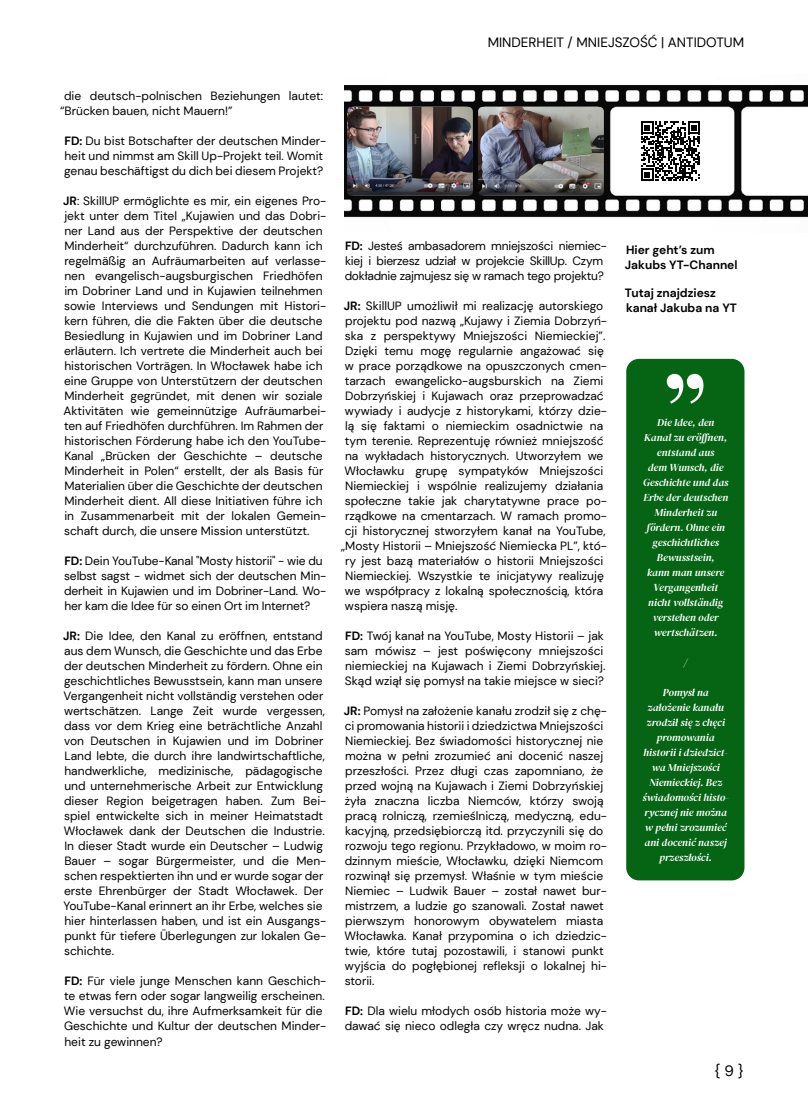
<style>
.page{position:relative;width:808px;height:1106px;background:#fff}
.page>*{position:absolute;margin:0;border:0;box-sizing:border-box;transform-origin:0 0}
.t1{font:15px "DM Sans";color:#000}
.t2{font:13.5px "DM Sans";color:#000}
.t3{font:12px/15px "DM Sans";color:#000}
.t4{font:12px/15px "DM Sans";letter-spacing:-.02em;color:#000}
.t5{font:700 12px/15px "DM Sans";color:#000}
.t6{font:italic 10.5px/15px "DM Serif Display";color:#fff;text-align:center}
.s1{font-weight:700}
</style>
<div class="page">
<img style="left:344px;top:85px;width:464px;height:133px">
<img style="left:347px;top:107px;width:126px;height:89px">
<img style="left:478px;top:107px;width:126px;height:89px">
<svg style="left:641px;top:122px;width:59px;height:59px"></svg>
<div style="left:626px;top:359px;width:118px;height:521px;background:#056514;border-radius:13px"></div>
<svg style="left:667px;top:374px;width:36px;height:30px"></svg>
<p class="t2" style="left:488px;top:34px;width:258px">MINDERHEIT / MNIEJSZOŚĆ | ANTIDOTUM</p>
<p class="t3" style="left:60px;top:88px;width:264px;text-indent:4px">die deutsch-polnischen Beziehungen lautet: “Brücken bauen, nicht Mauern!”</p>
<p class="t3" style="left:64px;top:133px;width:264px"><span class="s1">FD:</span> Du bist Botschafter der deutschen Minder&shy;heit und nimmst am Skill Up-Projekt teil. Womit genau beschäftigst du dich bei diesem Projekt?</p>
<p class="t3" style="left:63px;top:193px;width:265px"><span class="s1">JR</span>: SkillUP ermöglichte es mir, ein eigenes Pro&shy;jekt unter dem Titel „Kujawien und das Dobri&shy;ner Land aus der Perspektive der deutschen Minderheit“ durchzuführen. Dadurch kann ich regelmäßig an Aufräumarbeiten auf verlasse&shy;nen evangelisch-augsburgischen Friedhöfen im Dobriner Land und in Kujawien teilnehmen sowie Interviews und Sendungen mit Histori&shy;kern führen, die die Fakten über die deutsche Besiedlung in Kujawien und im Dobriner Land erläutern. Ich vertrete die Minderheit auch bei historischen Vorträgen. In Włocławek habe ich eine Gruppe von Unterstützern der deutschen Minderheit gegründet, mit denen wir soziale Aktivitäten wie gemeinnützige Aufräumarbei&shy;ten auf Friedhöfen durchführen. Im Rahmen der historischen Förderung habe ich den YouTube-Kanal „Brücken der Geschichte – deutsche Minderheit in Polen“ erstellt, der als Basis für Materialien über die Geschichte der deutschen Minderheit dient. All diese Initiativen führe ich in Zusammenarbeit mit der lokalen Gemein&shy;schaft durch, die unsere Mission unterstützt.</p>
<p class="t3" style="left:64px;top:553px;width:264px"><span class="s1">FD:</span> Dein YouTube-Kanal "Mosty historii" - wie du selbst sagst - widmet sich der deutschen Min&shy;derheit in Kujawien und im Dobriner-Land. Wo&shy;her kam die Idee für so einen Ort im Internet?</p>
<p class="t3" style="left:63px;top:628px;width:265px"><span class="s1">JR:</span> Die Idee, den Kanal zu eröffnen, entstand aus dem Wunsch, die Geschichte und das Erbe der deutschen Minderheit zu fördern. Ohne ein geschichtliches Bewusstsein, kann man unsere Vergangenheit nicht vollständig verstehen oder wertschätzen. Lange Zeit wurde vergessen, dass vor dem Krieg eine beträchtliche Anzahl von Deutschen in Kujawien und im Dobriner Land lebte, die durch ihre landwirtschaftliche, handwerkliche, medizinische, pädagogische und unternehmerische Arbeit zur Entwicklung dieser Region beigetragen haben. Zum Bei&shy;spiel entwickelte sich in meiner Heimatstadt Włocławek dank der Deutschen die Industrie.<br>In dieser Stadt wurde ein Deutscher – Ludwig Bauer – sogar Bürgermeister, und die Men&shy;schen respektierten ihn und er wurde sogar der erste Ehrenbürger der Stadt Włocławek. Der YouTube-Kanal erinnert an ihr Erbe, welches sie hier hinterlassen haben, und ist ein Ausgangs&shy;punkt für tiefere Überlegungen zur lokalen Ge&shy;schichte.</p>
<p class="t3" style="left:64px;top:973px;width:264px"><span class="s1">FD:</span> Für viele junge Menschen kann Geschich&shy;te etwas fern oder sogar langweilig erscheinen.<br>Wie versuchst du, ihre Aufmerksamkeit für die Geschichte und Kultur der deutschen Minder&shy;heit zu gewinnen?</p>
<p class="t4" style="left:345px;top:238px;width:264px"><span class="s1">FD:</span> Jesteś ambasadorem mniejszości niemiec&shy;kiej i bierzesz udział w projekcie SkillUp. Czym dokładnie zajmujesz się w ramach tego projektu?</p>
<p class="t3" style="left:344px;top:298px;width:261px"><span class="s1">JR:</span> SkillUP umożliwił mi realizację autorskiego</p>
<p class="t3" style="left:345px;top:313px;width:263px">projektu pod nazwą „Kujawy i Ziemia Dobrzyń-</p>
<p class="t3" style="left:345px;top:328px;width:262px">ska z perspektywy Mniejszości Niemieckiej”.</p>
<p class="t3" style="left:345px;top:343px;width:260px">Dzięki temu mogę regularnie angażować się</p>
<p class="t3" style="left:345px;top:358px;width:264px">w prace porządkowe na opuszczonych cmen-</p>
<p class="t3" style="left:345px;top:373px;width:260px">tarzach ewangelicko-augsburskich na Ziemi</p>
<p class="t3" style="left:345px;top:388px;width:260px">Dobrzyńskiej i Kujawach oraz przeprowadzać</p>
<p class="t3" style="left:345px;top:403px;width:264px">wywiady i audycje z historykami, którzy dzie-</p>
<p class="t3" style="left:345px;top:418px;width:259px">lą się faktami o niemieckim osadnictwie na</p>
<p class="t3" style="left:345px;top:433px;width:261px">tym terenie. Reprezentuję również mniejszość</p>
<p class="t3" style="left:345px;top:448px;width:260px">na wykładach historycznych. Utworzyłem we</p>
<p class="t3" style="left:345px;top:463px;width:260px">Włocławku grupę sympatyków Mniejszości</p>
<p class="t3" style="left:345px;top:478px;width:260px">Niemieckiej i wspólnie realizujemy działania</p>
<p class="t3" style="left:345px;top:493px;width:264px">społeczne takie jak charytatywne prace po-</p>
<p class="t3" style="left:345px;top:508px;width:263px">rządkowe na cmentarzach. W ramach promo-</p>
<p class="t3" style="left:345px;top:523px;width:262px">cji historycznej stworzyłem kanał na YouTube,</p>
<p class="t3" style="left:341px;top:538px;width:267px">„Mosty Historii – Mniejszość Niemiecka PL”, któ-</p>
<p class="t3" style="left:345px;top:553px;width:260px">ry jest bazą materiałów o historii Mniejszości</p>
<p class="t3" style="left:345px;top:568px;width:260px">Niemieckiej. Wszystkie te inicjatywy realizuję</p>
<p class="t3" style="left:345px;top:583px;width:260px">we współpracy z lokalną społecznością, która</p>
<p class="t3" style="left:345px;top:598px;width:114px">wspiera naszą misję.</p>
<p class="t3" style="left:345px;top:628px;width:262px"><span class="s1">FD:</span> Twój kanał na YouTube, Mosty Historii – jak sam mówisz – jest poświęcony mniejszości niemieckiej na Kujawach i Ziemi Dobrzyńskiej.<br>Skąd wziął się pomysł na takie miejsce w sieci?</p>
<p class="t3" style="left:344px;top:703px;width:265px"><span class="s1">JR:</span> Pomysł na założenie kanału zrodził się z chę&shy;ci promowania historii i dziedzictwa Mniejszości Niemieckiej. Bez świadomości historycznej nie można w pełni zrozumieć ani docenić naszej przeszłości. Przez długi czas zapomniano, że przed wojną na Kujawach i Ziemi Dobrzyńskiej żyła znaczna liczba Niemców, którzy swoją pracą rolniczą, rzemieślniczą, medyczną, edu&shy;kacyjną, przedsiębiorczą itd. przyczynili się do rozwoju tego regionu. Przykładowo, w moim ro&shy;dzinnym mieście, Włocławku, dzięki Niemcom rozwinął się przemysł. Właśnie w tym mieście Niemiec – Ludwik Bauer – został nawet bur&shy;mistrzem, a ludzie go szanowali. Został nawet pierwszym honorowym obywatelem miasta Włocławka. Kanał przypomina o ich dziedzic&shy;twie, które tutaj pozostawili, i stanowi punkt wyjścia do pogłębionej refleksji o lokalnej hi&shy;storii.</p>
<p class="t3" style="left:345px;top:1003px;width:264px"><span class="s1">FD:</span> Dla wielu młodych osób historia może wy&shy;dawać się nieco odległa czy wręcz nudna. Jak</p>
<p class="t5" style="left:625px;top:243px;width:114px">Hier geht’s zum<br>Jakubs YT-Channel</p>
<p class="t5" style="left:625px;top:285px;width:114px">Tutaj znajdziesz kanał Jakuba na YT</p>
<p class="t6" style="left:643px;top:415px;width:87px">Die Idee, den<br>Kanal zu eröffnen, entstand aus<br>dem Wunsch, die<br>Geschichte und das<br>Erbe der deutschen<br>Minderheit zu fördern. Ohne ein geschichtliches<br>Bewusstsein,<br>kann man unsere<br>Vergangenheit nicht vollständig verstehen oder wertschätzen.</p>
<p class="t6" style="left:684px;top:655px;width:5px">/</p>
<p class="t6" style="left:642px;top:685px;width:88px">Pomysł na założenie kanału zrodził się z chęci promowania historii i dziedzict&shy;wa Mniejszości<br>Niemieckiej. Bez świadomości histo&shy;rycznej nie można w pełni zrozumieć ani docenić naszej przeszłości.</p>
<p class="t1" style="left:714px;top:1061px;width:32px">{ 9 }</p>
</div>
